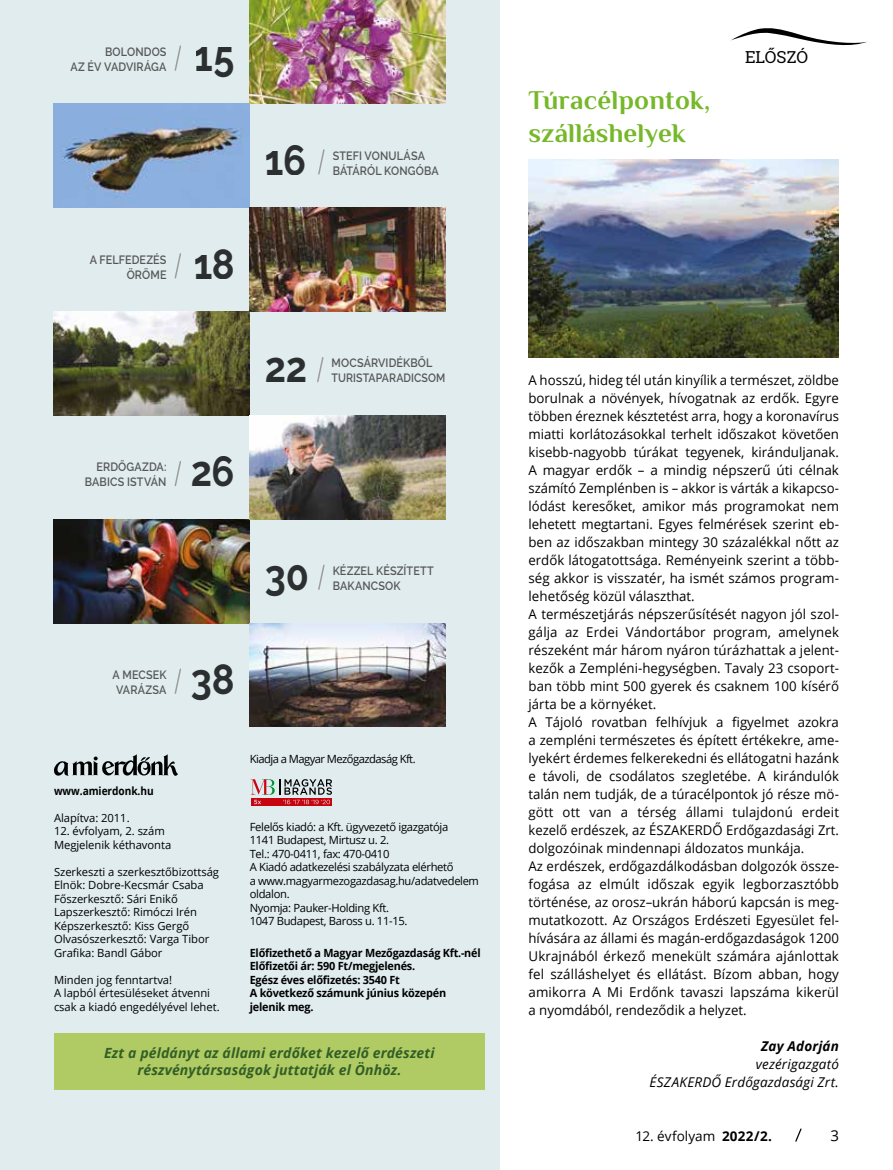
<style>
.page{position:relative;width:893px;height:1170px;background:#fff}
.page>*{position:absolute;margin:0;border:0;box-sizing:border-box;transform-origin:0 0}
.t1{font:700 42px "Raleway";color:#000;scale:.9 1}
.t2{font:700 27px/32.4px "Philosopher";letter-spacing:.005em;color:#76b82a}
.t3{font:16.5px "Roboto Slab";letter-spacing:.005em;color:#000}
.t4{font:15px "Open Sans";color:#000}
.t5{font:italic 700 14.1px/16.8px "Open Sans";letter-spacing:.01em;color:#335f27;text-align:center}
.t6{font:13.5px/18px "Open Sans";color:#000}
.t7{font:italic 13.5px/18px "Open Sans";letter-spacing:.015em;color:#000;text-align:right}
.t8{font:italic 700 13.5px "Open Sans";letter-spacing:.015em;color:#000}
.t9{font:600 12px/15px "Raleway";letter-spacing:.01em;color:#575756;text-align:right;scale:.9 1}
.t10{font:600 12px "Raleway";letter-spacing:.01em;color:#575756;scale:.88 1}
.t11{font:11.25px/13.5px "Open Sans";letter-spacing:-.005em;color:#000}
.t12{font:11.25px/13.5px "Open Sans";letter-spacing:-.03em;color:#000}
.t13{font:700 11.25px/13.5px "Open Sans";letter-spacing:-.02em;color:#000;scale:.96 1}
.t14{font:11.25px "Open Sans";letter-spacing:-.05em;color:#000}
.t15{font:700 11.25px "Open Sans";letter-spacing:-.02em;color:#000;scale:.9 1}
.s1{font-weight:700}
</style>
<div class="page">
<div style="left:0;top:0;width:499px;height:1169px;background:#e0ecee"></div>
<img style="left:528px;top:160px;width:311px;height:198px">
<div style="left:54px;top:1033px;width:431px;height:56px;background:#b0cb63"></div>
<div style="left:249px;top:776px;width:86px;height:33px;background:linear-gradient(to right,#dfe7e9,#e0eef0)"></div>
<svg style="left:266px;top:804px;width:66px;height:1px"></svg>
<svg style="left:251px;top:804px;width:14px;height:1px"></svg>
<svg style="left:251px;top:779px;width:81px;height:25px"></svg>
<svg style="left:54px;top:754px;width:124px;height:22px"></svg>
<svg style="left:318px;top:149px;width:7px;height:26px"></svg>
<svg style="left:317px;top:357px;width:7px;height:26px"></svg>
<svg style="left:318px;top:564px;width:7px;height:26px"></svg>
<svg style="left:174px;top:45px;width:7px;height:26px"></svg>
<svg style="left:174px;top:253px;width:7px;height:26px"></svg>
<svg style="left:174px;top:461px;width:7px;height:25px"></svg>
<svg style="left:174px;top:668px;width:7px;height:26px"></svg>
<img style="left:54px;top:104px;width:196px;height:104px">
<img style="left:54px;top:311px;width:196px;height:104px">
<img style="left:54px;top:519px;width:196px;height:104px">
<img style="left:250px;top:208px;width:195px;height:103px">
<img style="left:250px;top:415px;width:195px;height:104px">
<img style="left:250px;top:623px;width:195px;height:104px">
<img style="left:250px;top:0;width:195px;height:104px">
<svg style="left:795px;top:1128px;width:7px;height:14px"></svg>
<svg style="left:731px;top:28px;width:136px;height:18px"></svg>
<p class="t9" style="left:70px;top:44px;width:108px">BOLONDOS<br>AZ ÉV VADVIRÁGA</p>
<h1 class="t1" style="left:195px;top:32px;width:46px">15</h1>
<p class="t9" style="left:90px;top:252px;width:87px">A FELFEDEZÉS<br>ÖRÖME</p>
<h1 class="t1" style="left:193px;top:240px;width:48px">18</h1>
<p class="t9" style="left:85px;top:459px;width:92px">ERDŐGAZDA:<br>BABICS ISTVÁN</p>
<h1 class="t1" style="left:190px;top:447px;width:51px">26</h1>
<h1 class="t1" style="left:264px;top:136px;width:48px">16</h1>
<p class="t9" style="left:333px;top:148px;width:104px">STEFI VONULÁSA</p>
<p class="t9" style="left:333px;top:163px;width:119px">BÁTÁRÓL KONGÓBA</p>
<h1 class="t1" style="left:264px;top:343px;width:49px">22</h1>
<p class="t9" style="left:332px;top:355px;width:114px">MOCSÁRVIDÉKBŐL</p>
<p class="t10" style="left:332px;top:371px;width:131px">TURISTAPARADICSOM</p>
<h1 class="t1" style="left:264px;top:551px;width:51px">30</h1>
<p class="t9" style="left:333px;top:563px;width:114px">KÉZZEL KÉSZÍTETT</p>
<p class="t9" style="left:333px;top:578px;width:77px">BAKANCSOK</p>
<p class="t9" style="left:113px;top:667px;width:61px;text-align:center">A MECSEK<br>VARÁZSA</p>
<h1 class="t1" style="left:191px;top:655px;width:50px">38</h1>
<p class="t15" style="left:54px;top:782px;width:112px">www.amierdonk.hu</p>
<p class="t11" style="left:54px;top:810px;width:77px">Alapítva: 2011.</p>
<p class="t11" style="left:54px;top:824px;width:119px">12. évfolyam, 2. szám<br>Megjelenik kéthavonta</p>
<p class="t11" style="left:54px;top:864px;width:167px">Szerkeszti a szerkesztőbizottság<br>Elnök: Dobre-Kecsmár Csaba<br>Főszerkesztő: Sári Enikő<br>Lapszerkesztő: Rimóczi Irén<br>Képszerkesztő: Kiss Gergő<br>Olvasószerkesztő: Varga Tibor<br>Grafika: Bandl Gábor</p>
<p class="t11" style="left:54px;top:972px;width:167px">Minden jog fenntartva!<br>A lapból értesüléseket átvenni csak a kiadó engedélyével lehet.</p>
<p class="t14" style="left:250px;top:751px;width:167px">Kiadja a Magyar Mezőgazdaság Kft.</p>
<p class="t12" style="left:250px;top:819px;width:231px">Felelős kiadó: a Kft. ügyvezető igazgatója<br>1141 Budapest, Mirtusz u. 2.<br>Tel.: 470-0411, fax: 470-0410<br>A Kiadó adatkezelési szabályzata elérhető<br>a www.magyarmezogazdasag.hu/adatvedelem oldalon.<br>Nyomja: Pauker-Holding Kft.<br>1047 Budapest, Baross u. 11-15.</p>
<p class="t13" style="left:250px;top:945px;width:242px">Előfizethető a Magyar Mezőgazdaság Kft.-nél<br>Előfizetői ár: 590 Ft/megjelenés.<br>Egész éves előfizetés: 3540 Ft<br>A következő számunk június közepén jelenik meg.</p>
<p class="t5" style="left:104px;top:1044px;width:332px">Ezt a példányt az állami erdőket kezelő erdészeti részvénytársaságok juttatják el Önhöz.</p>
<h2 class="t2" style="left:528px;top:84px;width:183px">Túracélpontok, szálláshelyek</h2>
<p class="t3" style="left:745px;top:45px;width:65px">ELŐSZÓ</p>
<p class="t6" style="left:528px;top:370px;width:312px">A hosszú, hideg tél után kinyílik a természet, zöldbe borulnak a növények, hívogatnak az erdők. Egyre többen éreznek késztetést arra, hogy a koronavírus miatti korlátozásokkal terhelt időszakot követően kisebb-nagyobb túrákat tegyenek, kiránduljanak.<br>A magyar erdők – a mindig népszerű úti célnak számító Zemplénben is – akkor is várták a kikapcso&shy;lódást keresőket, amikor más programokat nem lehetett megtartani. Egyes felmérések szerint eb&shy;ben az időszakban mintegy 30 százalékkal nőtt az erdők látogatottsága. Reményeink szerint a több&shy;ség akkor is visszatér, ha ismét számos program&shy;lehetőség közül választhat.<br>A természetjárás népszerűsítését nagyon jól szol&shy;gálja az Erdei Vándortábor program, amelynek részeként már három nyáron túrázhattak a jelent&shy;kezők a Zempléni-hegységben. Tavaly 23 csoport&shy;ban több mint 500 gyerek és csaknem 100 kísérő járta be a környéket.<br>A Tájoló rovatban felhívjuk a figyelmet azokra a zempléni természetes és épített értékekre, ame&shy;lyekért érdemes felkerekedni és ellátogatni hazánk e távoli, de csodálatos szegletébe. A kirándulók talán nem tudják, de a túracélpontok jó része mö&shy;gött ott van a térség állami tulajdonú erdeit kezelő erdészek, az ÉSZAKERDŐ Erdőgazdasági Zrt. dolgozóinak mindennapi áldozatos munkája.<br>Az erdészek, erdőgazdálkodásban dolgozók össze&shy;fogása az elmúlt időszak egyik legborzasztóbb történése, az orosz–ukrán háború kapcsán is meg&shy;mutatkozott. Az Országos Erdészeti Egyesület fel&shy;hívására az állami és magán-erdőgazdaságok 1200<br>Ukrajnából érkező menekült számára ajánlottak fel szálláshelyet és ellátást. Bízom abban, hogy amikorra A Mi Erdőnk tavaszi lapszáma kikerül a nyomdából, rendeződik a helyzet.</p>
<p class="t8" style="left:761px;top:1036px;width:79px">Zay Adorján</p>
<p class="t7" style="left:650px;top:1054px;width:191px">vezérigazgató<br>ÉSZAKERDŐ Erdőgazdasági Zrt.</p>
<p class="t6" style="left:636px;top:1126px;width:138px">12. évfolyam <span class="s1">2022/2.</span></p>
<p class="t4" style="left:830px;top:1125px;width:10px">3</p>
</div>
